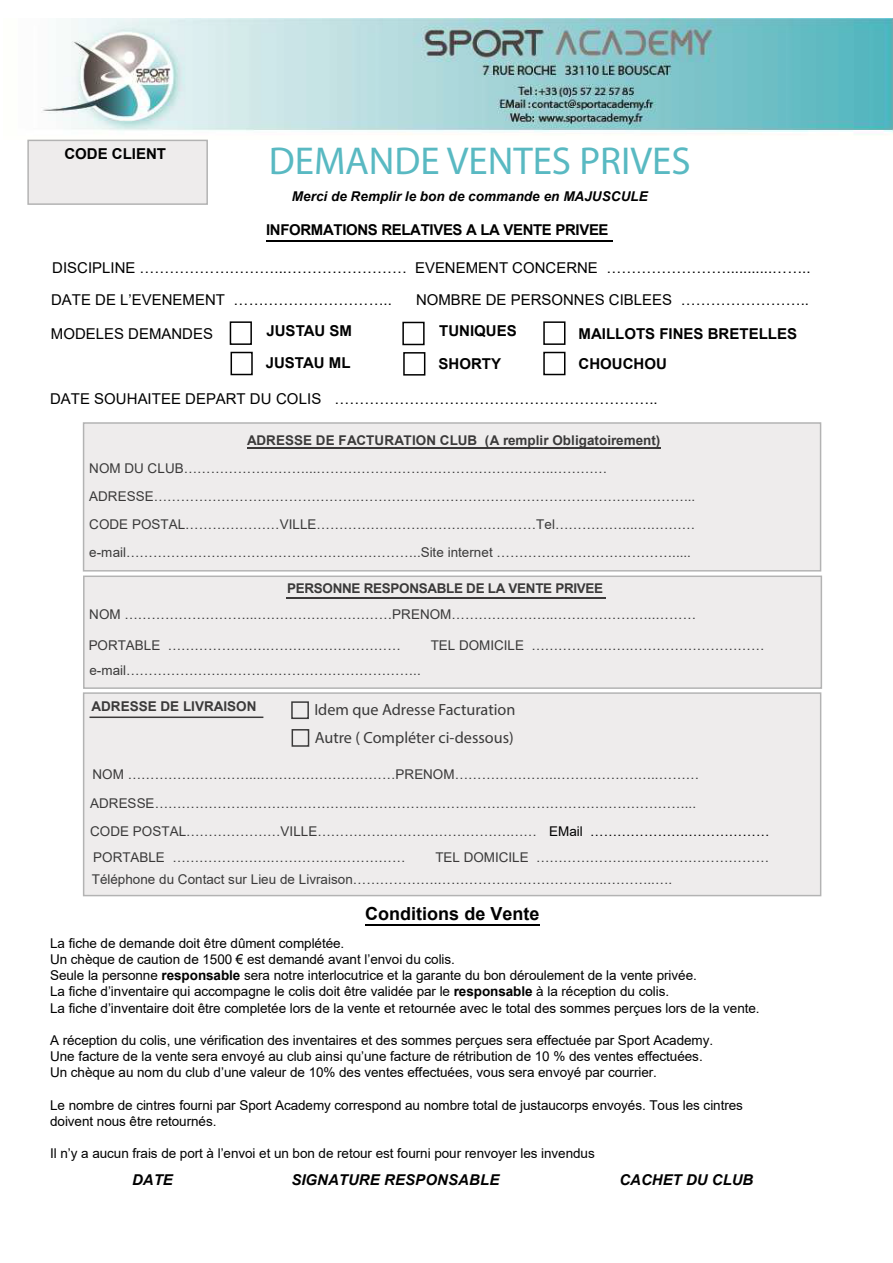
<style>
.page{position:relative;width:893px;height:1263px;background:#fff}
.page>*{position:absolute;margin:0;border:0;box-sizing:border-box;transform-origin:0 0}
.t1{font:39px "Myriad Pro";color:#59b9c2}
.t2{font:700 18px "Arial";color:#000}
.t3{font:16.2px/27.8px "Myriad Pro";color:#000}
.t4{font:15px "Arial";color:#000}
.t5{font:700 15px/31.8px "Arial";color:#000}
.t6{font:italic 700 15px "Arial";color:#000}
.t7{font:700 15px "Arial";letter-spacing:-.02em;color:#000}
.t8{font:13.5px/16.2px "Arial";letter-spacing:-.005em;color:#000}
.t9{font:700 13.5px "Arial";color:#000}
.t10{font:italic 700 13.5px "Arial";color:#000}
.t11{font:700 13.5px "Arial";letter-spacing:-.02em;color:#000}
.s1{font-weight:700}
</style>
<div class="page">
<hr style="left:365px;top:924px;width:174px;height:2px;background:#000">
<img style="left:41px;top:18px;width:851px;height:117px">
<div style="left:27px;top:140px;width:181px;height:65px;background:#eeecec"></div>
<hr style="left:266px;top:240px;width:346px;height:2px;background:#000">
<div style="left:230px;top:321px;width:22px;height:24px;border:2px solid #000"></div>
<div style="left:230px;top:352px;width:23px;height:23px;border:2px solid #000"></div>
<div style="left:402px;top:322px;width:22px;height:23px;border:2px solid #000"></div>
<div style="left:403px;top:352px;width:22px;height:24px;border:2px solid #000"></div>
<div style="left:543px;top:321px;width:22px;height:24px;border:2px solid #000"></div>
<div style="left:543px;top:352px;width:22px;height:23px;border:2px solid #000"></div>
<div style="left:83px;top:692px;width:738px;height:204px;background:#eeecec"></div>
<div style="left:83px;top:422px;width:738px;height:150px;background:#eeecec"></div>
<div style="left:83px;top:576px;width:739px;height:113px;background:#eeecec"></div>
<p class="t5" style="left:64px;top:138px;width:103px">CODE CLIENT</p>
<h1 class="t1" style="left:269px;top:137px;width:423px">DEMANDE VENTES PRIVES</h1>
<p class="t10" style="left:292px;top:187px;width:357px">Merci de Remplir le bon de commande en MAJUSCULE</p>
<p class="t7" style="left:266px;top:219px;width:344px">INFORMATIONS RELATIVES A LA VENTE PRIVEE</p>
<p class="t4" style="left:52px;top:257px;width:356px">DISCIPLINE ………………………...……………………</p>
<p class="t4" style="left:415px;top:257px;width:397px">EVENEMENT CONCERNE ……………………...........……..</p>
<p class="t4" style="left:51px;top:290px;width:342px">DATE DE L’EVENEMENT …………………………..</p>
<p class="t4" style="left:416px;top:290px;width:394px">NOMBRE DE PERSONNES CIBLEES ……………………..</p>
<p class="t4" style="left:51px;top:323px;width:163px">MODELES DEMANDES</p>
<p class="t5" style="left:266px;top:315px;width:88px">JUSTAU SM<br>JUSTAU ML</p>
<p class="t5" style="left:439px;top:315px;width:79px">TUNIQUES</p>
<p class="t5" style="left:578px;top:318px;width:220px">MAILLOTS FINES BRETELLES</p>
<p class="t5" style="left:438px;top:348px;width:64px">SHORTY</p>
<p class="t5" style="left:578px;top:348px;width:90px">CHOUCHOU</p>
<p class="t4" style="left:50px;top:389px;width:609px">DATE SOUHAITEE DEPART DU COLIS ………………………………………………………..</p>
<p class="t9" style="left:247px;top:431px;width:415px">ADRESSE DE FACTURATION CLUB (A remplir Obligatoirement)</p>
<p class="t8" style="left:89px;top:455px;width:607px;line-height:27.9px">NOM DU CLUB………………………...……………………………………………..………… ADRESSE……………………………………….………………………………………………………………...<br>CODE POSTAL…………………VILLE…………………………………….……Tel……………....….……… e-mail………………….……………………………………..Site internet ………………………………….....</p>
<p class="t11" style="left:287px;top:579px;width:317px">PERSONNE RESPONSABLE DE LA VENTE PRIVEE</p>
<p class="t8" style="left:89px;top:606px;width:608px">NOM ………………………...…………………………PRENOM…………………..…………………..………</p>
<p class="t8" style="left:89px;top:637px;width:313px">PORTABLE ………………….…………………………</p>
<p class="t8" style="left:431px;top:637px;width:335px">TEL DOMICILE ………………….…………………………</p>
<p class="t8" style="left:89px;top:662px;width:333px">e-mail………………….……………………………………..</p>
<p class="t9" style="left:91px;top:697px;width:167px">ADRESSE DE LIVRAISON</p>
<p class="t3" style="left:314px;top:695px;width:202px">Idem que Adresse Facturation<br>Autre ( Compléter ci-dessous)</p>
<p class="t8" style="left:93px;top:766px;width:608px">NOM ………………………...…………………………PRENOM…………………..…………………..………</p>
<p class="t8" style="left:90px;top:789px;width:607px;line-height:28px">ADRESSE……………………………………….………………………………………………………………...<br>CODE POSTAL…………………VILLE…………………………………….……</p>
<p class="t8" style="left:92px;top:871px;width:582px">Téléphone du Contact sur Lieu de Livraison……………….………………………………..………..….</p>
<p class="t8" style="left:549px;top:823px;width:222px">EMail ………………….………………</p>
<p class="t8" style="left:93px;top:849px;width:313px">PORTABLE ………………….…………………………</p>
<p class="t8" style="left:435px;top:849px;width:335px">TEL DOMICILE ………………….…………………………</p>
<h2 class="t2" style="left:365px;top:901px;width:176px">Conditions de Vente</h2>
<p class="t8" style="left:50px;top:935px;width:711px">La fiche de demande doit être dûment complétée.<br>Un chèque de caution de 1500 € est demandé avant l’envoi du colis.<br>Seule la personne <span class="s1">responsable</span> sera notre interlocutrice et la garante du bon déroulement de la vente privée.<br>La fiche d’inventaire qui accompagne le colis doit être validée par le <span class="s1">responsable</span> à la réception du colis.<br>La fiche d’inventaire doit être completée lors de la vente et retournée avec le total des sommes perçues lors de la vente.</p>
<p class="t8" style="left:50px;top:1032px;width:664px">A réception du colis, une vérification des inventaires et des sommes perçues sera effectuée par Sport Academy.<br>Une facture de la vente sera envoyé au club ainsi qu’une facture de rétribution de 10 % des ventes effectuées.<br>Un chèque au nom du club d’une valeur de 10% des ventes effectuées, vous sera envoyé par courrier.</p>
<p class="t8" style="left:50px;top:1097px;width:694px">Le nombre de cintres fourni par Sport Academy correspond au nombre total de justaucorps envoyés. Tous les cintres doivent nous être retournés.</p>
<p class="t8" style="left:50px;top:1145px;width:546px">Il n’y a aucun frais de port à l’envoi et un bon de retour est fourni pour renvoyer les invendus</p>
<p class="t6" style="left:132px;top:1170px;width:42px">DATE</p>
<p class="t6" style="left:291px;top:1170px;width:209px">SIGNATURE RESPONSABLE</p>
<p class="t6" style="left:619px;top:1170px;width:135px">CACHET DU CLUB</p>
</div>
